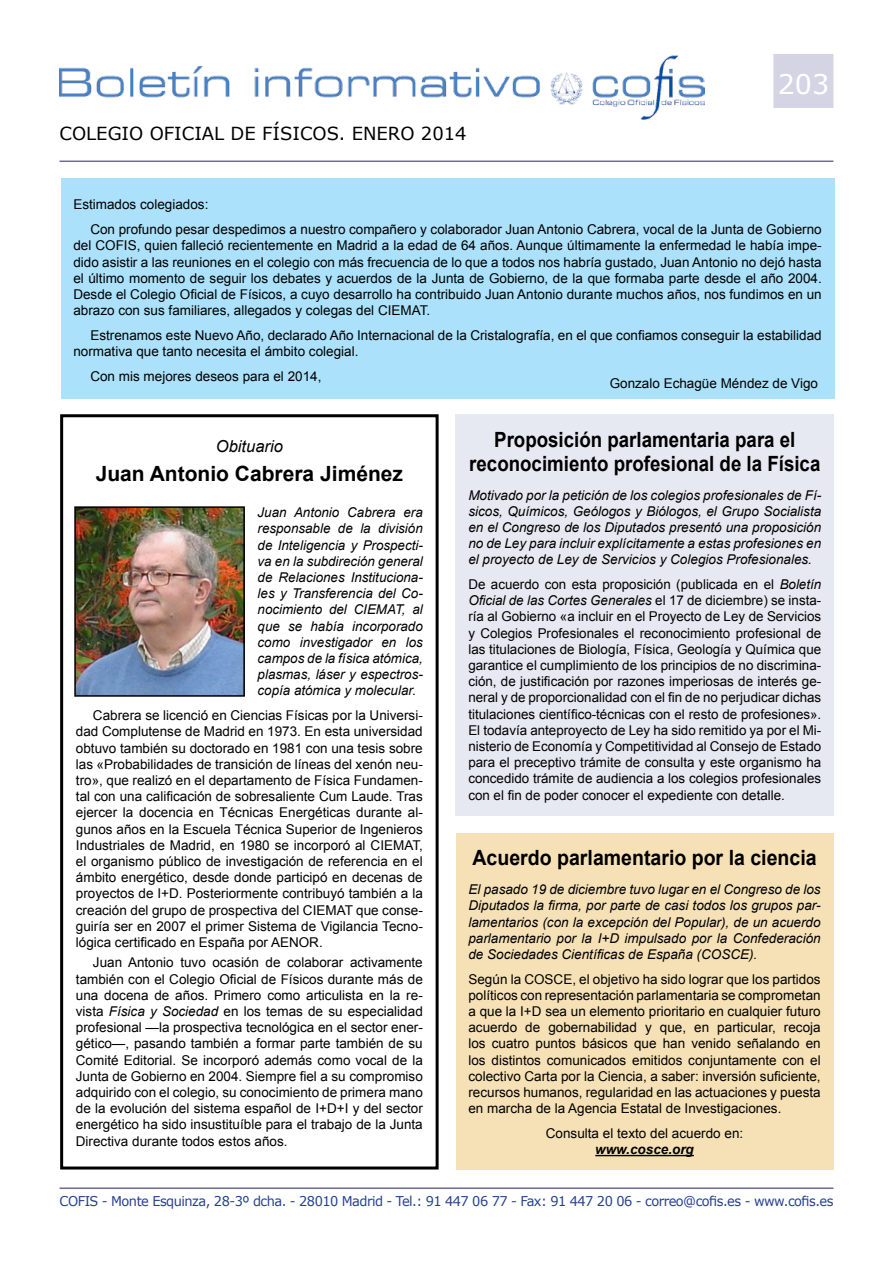
<style>
.page{position:relative;width:893px;height:1263px;background:#fff}
.page>*{position:absolute;margin:0;border:0;box-sizing:border-box;transform-origin:0 0}
.t1{font:27px "Verdana";color:#fff}
.t2{font:700 21px/24px "Arial";color:#000;text-align:center;scale:.89 1}
.t3{font:700 21px "Arial";color:#000;scale:.93 1}
.t4{font:700 21px "Arial";color:#000}
.t5{font:18px "Verdana";color:#000}
.t6{font:italic 16.5px "Arial";color:#000}
.t7{font:13.5px/16.2px "Arial";color:#000;text-align:justify}
.t8{font:italic 13.5px/16.2px "Arial";color:#000;text-align:justify}
.t9{font:13.5px "Verdana";letter-spacing:-.04em;color:#25408f;scale:.96 1}
.t10{font:italic 700 13.5px "Arial";color:#000}
.s1{font-style:italic}
</style>
<div class="page">
<div style="left:61px;top:178px;width:773px;height:221px;background:#abe1fa"></div>
<div style="left:774px;top:55px;width:59px;height:52px;background:#d5d4e5"></div>
<div style="left:773px;top:54px;width:60px;height:54px;border:2px solid #d5d4e5"></div>
<hr style="left:60px;top:1187px;width:773px;height:2px;background:#6d6a9d">
<img style="left:60px;top:55px;width:645px;height:65px">
<hr style="left:60px;top:161px;width:773px;height:1px;background:#6d6a9d">
<div style="left:456px;top:414px;width:378px;height:402px;background:#e7e9f2"></div>
<div style="left:60px;top:414px;width:379px;height:755px;border:3px solid #000"></div>
<div style="left:456px;top:833px;width:377px;height:336px;background:#f6e1b6"></div>
<hr style="left:595px;top:1155px;width:99px;height:1px;background:#000">
<img style="left:77px;top:509px;width:165px;height:185px">
<div style="left:74px;top:506px;width:171px;height:191px;border:2px solid #000"></div>
<h3 class="t5" style="left:60px;top:122px;width:409px">COLEGIO OFICIAL DE FÍSICOS. ENERO 2014</h3>
<h1 class="t1" style="left:778px;top:67px;width:53px">203</h1>
<p class="t7" style="left:90px;top:192px;width:733px;line-height:24.8px;text-indent:-17px">Estimados colegiados:<br>Con profundo pesar despedimos a nuestro compañero y colaborador Juan Antonio Cabrera, vocal de la Junta de Gobierno</p>
<p class="t7" style="left:73px;top:238px;width:750px">del COFIS, quien falleció recientemente en Madrid a la edad de 64 años. Aunque últimamente la enfermedad le había impe&shy;dido asistir a las reuniones en el colegio con más frecuencia de lo que a todos nos habría gustado, Juan Antonio no dejó hasta el último momento de seguir los debates y acuerdos de la Junta de Gobierno, de la que formaba parte desde el año 2004.<br>Desde el Colegio Oficial de Físicos, a cuyo desarrollo ha contribuido Juan Antonio durante muchos años, nos fundimos en un abrazo con sus familiares, allegados y colegas del CIEMAT.</p>
<p class="t7" style="left:73px;top:327px;width:750px;text-indent:17px">Estrenamos este Nuevo Año, declarado Año Internacional de la Cristalografía, en el que confiamos conseguir la estabilidad normativa que tanto necesita el ámbito colegial.</p>
<p class="t7" style="left:90px;top:368px;width:233px">Con mis mejores deseos para el 2014,</p>
<p class="t7" style="left:610px;top:375px;width:210px">Gonzalo Echagüe Méndez de Vigo</p>
<p class="t6" style="left:216px;top:435px;width:68px">Obituario</p>
<h2 class="t4" style="left:96px;top:459px;width:309px">Juan Antonio Cabrera Jiménez</h2>
<p class="t8" style="left:258px;top:505px;width:167px">Juan Antonio Cabrera era responsable de la división de Inteligencia y Prospecti&shy;va en la subdireción general de Relaciones Instituciona&shy;les y Transferencia del Co&shy;nocimiento del CIEMAT, al que se había incorporado como investigador en los campos de la física atómica, plasmas, láser y espectros&shy;copía atómica y molecular.</p>
<p class="t7" style="left:76px;top:707px;width:348px;text-indent:17px">Cabrera se licenció en Ciencias Físicas por la Universi&shy;dad Complutense de Madrid en 1973. En esta universidad obtuvo también su doctorado en 1981 con una tesis sobre las «Probabilidades de transición de líneas del xenón neu&shy;tro», que realizó en el departamento de Física Fundamen&shy;tal con una calificación de sobresaliente Cum Laude. Tras ejercer la docencia en Técnicas Energéticas durante al&shy;gunos años en la Escuela Técnica Superior de Ingenieros Industriales de Madrid, en 1980 se incorporó al CIEMAT, el organismo público de investigación de referencia en el ámbito energético, desde donde participó en decenas de proyectos de I+D. Posteriormente contribuyó también a la creación del grupo de prospectiva del CIEMAT que conse&shy;guiría ser en 2007 el primer Sistema de Vigilancia Tecno&shy;lógica certificado en España por AENOR.</p>
<p class="t7" style="left:76px;top:955px;width:348px;text-indent:17px">Juan Antonio tuvo ocasión de colaborar activamente también con el Colegio Oficial de Físicos durante más de una docena de años. Primero como articulista en la re&shy;vista <span class="s1">Física y Sociedad</span> en los temas de su especialidad profesional —la prospectiva tecnológica en el sector ener&shy;gético—, pasando también a formar parte también de su Comité Editorial. Se incorporó además como vocal de la Junta de Gobierno en 2004. Siempre fiel a su compromiso adquirido con el colegio, su conocimiento de primera mano de la evolución del sistema español de I+D+I y del sector energético ha sido insustituíble para el trabajo de la Junta Directiva durante todos estos años.</p>
<h2 class="t2" style="left:469px;top:428px;width:396px">Proposición parlamentaria para el reconocimiento profesional de la Física</h2>
<p class="t8" style="left:468px;top:487px;width:354px">Motivado por la petición de los colegios profesionales de Fí&shy;sicos, Químicos, Geólogos y Biólogos, el Grupo Socialista en el Congreso de los Diputados presentó una proposición no de Ley para incluir explícitamente a estas profesiones en el proyecto de Ley de Servicios y Colegios Profesionales.</p>
<p class="t7" style="left:468px;top:576px;width:354px">De acuerdo con esta proposición (publicada en el <span class="s1">Boletín Oficial de las Cortes Generales</span> el 17 de diciembre) se insta&shy;ría al Gobierno «a incluir en el Proyecto de Ley de Servicios y Colegios Profesionales el reconocimiento profesional de las titulaciones de Biología, Física, Geología y Química que garantice el cumplimiento de los principios de no discrimina&shy;ción, de justificación por razones imperiosas de interés ge&shy;neral y de proporcionalidad con el fin de no perjudicar dichas titulaciones científico-técnicas con el resto de profesiones».<br>El todavía anteproyecto de Ley ha sido remitido ya por el Mi&shy;nisterio de Economía y Competitividad al Consejo de Estado para el preceptivo trámite de consulta y este organismo ha concedido trámite de audiencia a los colegios profesionales con el fin de poder conocer el expediente con detalle.</p>
<h2 class="t3" style="left:473px;top:844px;width:371px">Acuerdo parlamentario por la ciencia</h2>
<p class="t8" style="left:468px;top:881px;width:354px">El pasado 19 de diciembre tuvo lugar en el Congreso de los Diputados la firma, por parte de casi todos los grupos par&shy;lamentarios (con la excepción del Popular), de un acuerdo parlamentario por la I+D impulsado por la Confederación de Sociedades Científicas de España (COSCE).</p>
<p class="t7" style="left:468px;top:971px;width:354px">Según la COSCE, el objetivo ha sido lograr que los partidos políticos con representación parlamentaria se comprometan a que la I+D sea un elemento prioritario en cualquier futuro acuerdo de gobernabilidad y que, en particular, recoja los cuatro puntos básicos que han venido señalando en los distintos comunicados emitidos conjuntamente con el colectivo Carta por la Ciencia, a saber: inversión suficiente, recursos humanos, regularidad en las actuaciones y puesta en marcha de la Agencia Estatal de Investigaciones.</p>
<p class="t7" style="left:546px;top:1125px;width:199px">Consulta el texto del acuerdo en:</p>
<p class="t10" style="left:595px;top:1140px;width:100px">www.cosce.org</p>
<p class="t9" style="left:60px;top:1193px;width:808px">COFIS - Monte Esquinza, 28-3º dcha. - 28010 Madrid - Tel.: 91 447 06 77 - Fax: 91 447 20 06 - correo@cofis.es - www.cofis.es</p>
</div>
